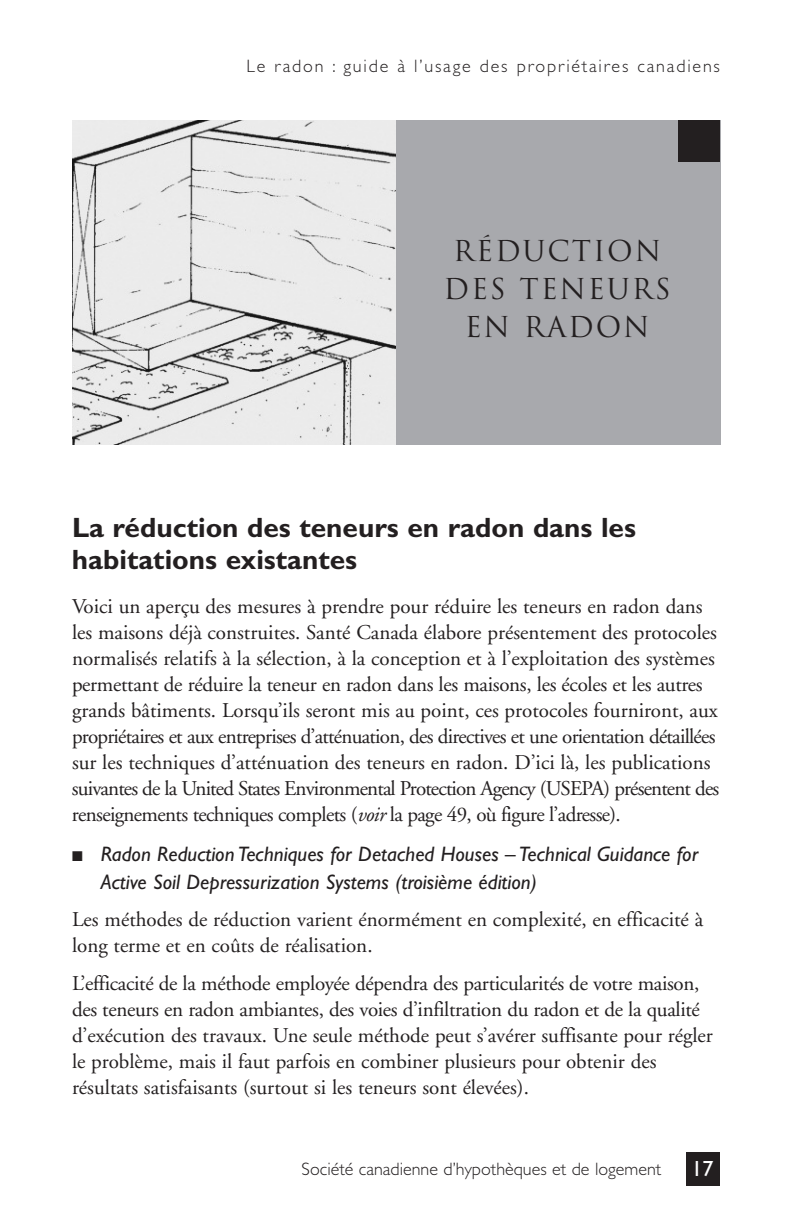
<style>
.page{position:relative;width:792px;height:1224px;background:#fff}
.page>*{position:absolute;margin:0;border:0;box-sizing:border-box;transform-origin:0 0}
.t1{font:700 28px/32px "Gill Sans Std";color:#231f20}
.t2{font:28px/38px "Trajan";letter-spacing:.065em;color:#231f20;text-align:center}
.t3{font:22px "Gill Sans Std";color:#fff}
.t4{font:21px/26px "Adobe Garamond";color:#231f20}
.t5{font:italic 21px/28px "Gill Sans Std";color:#231f20}
.t6{font:300 18px "Gill Sans Std";letter-spacing:.1em;color:#231f20}
.t7{font:300 18px "Gill Sans Std";color:#231f20}
.s1{font-style:italic}
</style>
<div class="page">
<div style="left:686px;top:1152px;width:34px;height:34px;background:#231f20"></div>
<img style="left:72px;top:120px;width:324px;height:324px">
<div style="left:396px;top:120px;width:324px;height:324px;background:#a8a9ad"></div>
<div style="left:678px;top:120px;width:42px;height:42px;background:#231f20"></div>
<p class="t6" style="left:247px;top:59px;width:475px">Le radon : guide à l’usage des propriétaires canadiens</p>
<h1 class="t2" style="left:444px;top:232px;width:229px">O°AR`QFLK<br>ABP QBKBROP<br>BK O^ALK</h1>
<h1 class="t1" style="left:72px;top:515px;width:566px">La réduction des teneurs en radon dans les habitations existantes</h1>
<p class="t4" style="left:72px;top:595px;width:649px">Voici un aperçu des mesures à prendre pour réduire les teneurs en radon dans les maisons déjà construites. Santé Canada élabore présentement des protocoles normalisés relatifs à la sélection, à la conception et à l’exploitation des systèmes permettant de réduire la teneur en radon dans les maisons, les écoles et les autres grands bâtiments. Lorsqu’ils seront mis au point, ces protocoles fourniront, aux propriétaires et aux entreprises d’atténuation, des directives et une orientation détaillées sur les techniques d’atténuation des teneurs en radon. D’ici là, les publications suivantes de la United States Environmental Protection Agency (USEPA) présentent des renseignements techniques complets (<span class="s1">voir</span> la page 49, où figure l’adresse).</p>
<p class="t5" style="left:101px;top:842px;width:599px;text-indent:-29px">■ Radon Reduction Techniques for Detached Houses – Technical Guidance for<br>Active Soil Depressurization Systems (troisième édition)</p>
<p class="t4" style="left:72px;top:908px;width:633px">Les méthodes de réduction varient énormément en complexité, en efficacité à long terme et en coûts de réalisation.</p>
<p class="t4" style="left:72px;top:972px;width:642px">L’efficacité de la méthode employée dépendra des particularités de votre maison, des teneurs en radon ambiantes, des voies d’infiltration du radon et de la qualité d’exécution des travaux. Une seule méthode peut s’avérer suffisante pour régler le problème, mais il faut parfois en combiner plusieurs pour obtenir des résultats satisfaisants (surtout si les teneurs sont élevées).</p>
<p class="t7" style="left:302px;top:1162px;width:361px">Société canadienne d’hypothèques et de logement</p>
<p class="t3" style="left:692px;top:1160px;width:23px">17</p>
</div>
